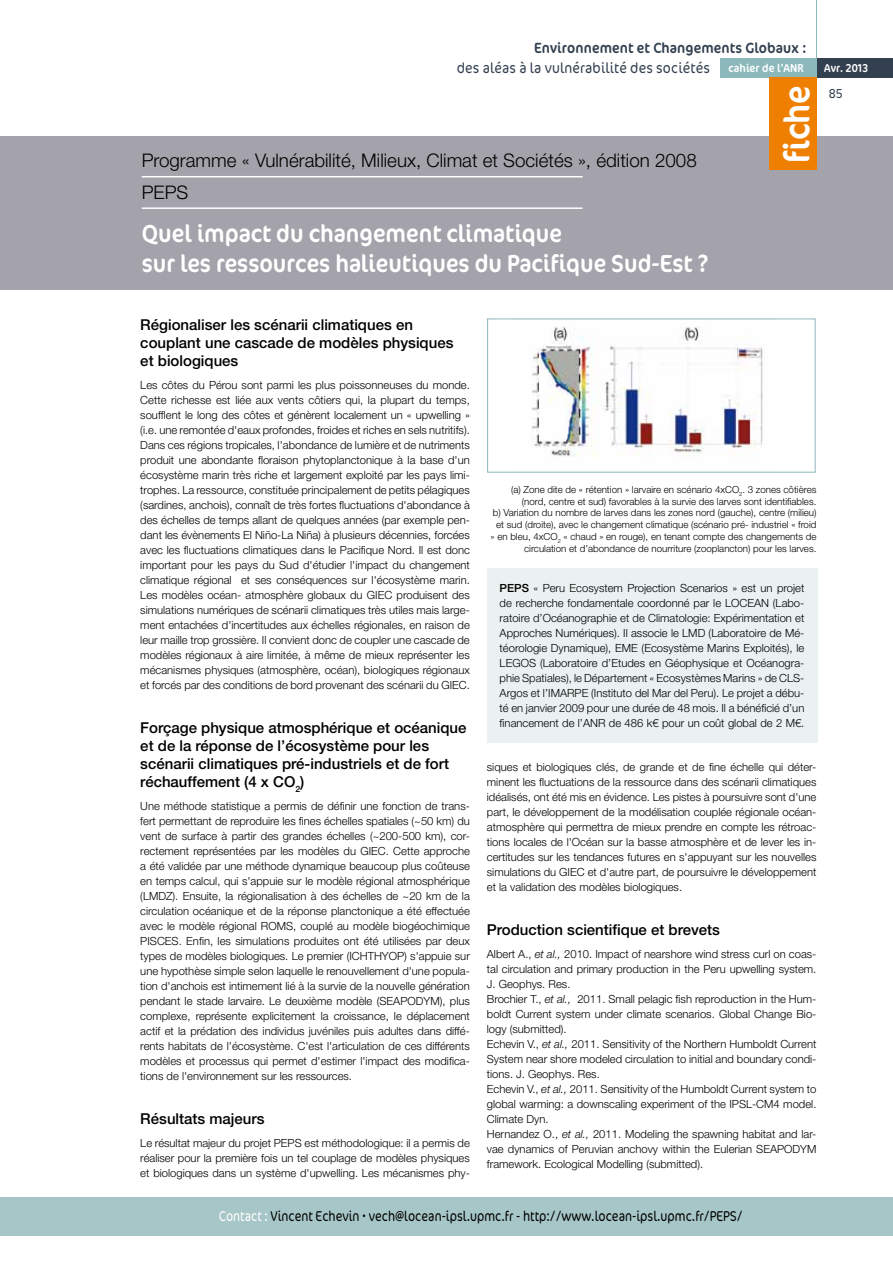
<style>
.page{position:relative;width:893px;height:1263px;background:#fff}
.page>*{position:absolute;margin:0;border:0;box-sizing:border-box;transform-origin:0 0}
.t1{font:36.3px "Cocon";color:#fff;scale:.91 1}
.t2{font:24.75px/30px "Cocon";color:#fff;scale:.91 1}
.t3{font:300 18.75px/31.5px "Helvetica Neue LT Pro";color:#000}
.t4{font:500 15px/18px "Helvetica Neue LT Pro";color:#000}
.t5{font:300 14.85px "Cocon";letter-spacing:.01em;color:#324050;scale:.91 1}
.t6{font:14.85px "Cocon";letter-spacing:.01em;color:#324050;scale:.91 1}
.t7{font:300 14.4px "Cocon";color:#000;scale:.83 1}
.t8{font:300 13.2px "Cocon";color:#324050;scale:.91 1}
.t9{font:11.55px "Cocon";letter-spacing:.01em;color:#fff;scale:.91 1}
.t10{font:300 11.25px/15px "Helvetica Neue LT Pro";color:#000;text-align:justify}
.t11{font:300 9.75px/11.7px "Helvetica Neue LT Pro";color:#000;text-align:right}
.s1{font-weight:500}
.s2{font-style:italic}
.s3{color:#fff}
</style>
<div class="page">
<div style="left:0;top:136px;width:893px;height:154px;background:#a4a3ab"></div>
<div style="left:817px;top:58px;width:76px;height:20px;background:#324050"></div>
<div style="left:720px;top:58px;width:97px;height:20px;background:#8db8bb"></div>
<hr style="left:816px;top:0;width:1px;height:78px;background:#8db8bb">
<div style="left:769px;top:78px;width:48px;height:92px;background:#ee7f00"></div>
<div style="left:0;top:1197px;width:893px;height:38px;background:#a7c6c8"></div>
<hr style="left:142px;top:176px;width:441px;height:1px;background:#fff">
<hr style="left:142px;top:207px;width:441px;height:2px;background:#fff">
<div style="left:487px;top:568px;width:330px;height:174px;background:#ebf1f1"></div>
<img style="left:532px;top:326px;width:231px;height:131px">
<h3 class="t6" style="left:534px;top:39px;width:301px">Environnement et Changements Globaux :</h3>
<h3 class="t5" style="left:457px;top:60px;width:280px">des aléas à la vulnérabilité des sociétés</h3>
<p class="t9" style="left:728px;top:61px;width:84px">cahier de l’ANR</p>
<p class="t9" style="left:824px;top:61px;width:50px">Avr. 2013</p>
<h1 class="t1" style="left:776px;top:163px;width:87px;rotate:-90deg">fiche</h1>
<p class="t8" style="left:829px;top:86px;width:17px">85</p>
<h3 class="t3" style="left:142px;top:145px;width:557px">Programme « Vulnérabilité, Milieux, Climat et Sociétés », édition 2008<br>PEPS</h3>
<h2 class="t2" style="left:142px;top:219px;width:624px">Quel impact du changement climatique<br>sur les ressources halieutiques du Pacifique Sud-Est ?</h2>
<h3 class="t4" style="left:140px;top:315px;width:315px">Régionaliser les scénarii climatiques en couplant une cascade de modèles physiques et biologiques</h3>
<p class="t10" style="left:140px;top:377px;width:331px">Les côtes du Pérou sont parmi les plus poissonneuses du monde.<br>Cette richesse est liée aux vents côtiers qui, la plupart du temps, soufflent le long des côtes et génèrent localement un « upwelling » (i.e. une remontée d'eaux profondes, froides et riches en sels nutritifs).<br>Dans ces régions tropicales, l'abondance de lumière et de nutriments produit une abondante floraison phytoplanctonique à la base d'un écosystème marin très riche et largement exploité par les pays limi&shy;trophes. La ressource, constituée principalement de petits pélagiques (sardines, anchois), connaît de très fortes fluctuations d'abondance à des échelles de temps allant de quelques années (par exemple pen&shy;dant les évènements El Niño-La Niña) à plusieurs décennies, forcées avec les fluctuations climatiques dans le Pacifique Nord. Il est donc important pour les pays du Sud d'étudier l'impact du changement climatique régional et ses conséquences sur l'écosystème marin.<br>Les modèles océan- atmosphère globaux du GIEC produisent des simulations numériques de scénarii climatiques très utiles mais large&shy;ment entachées d'incertitudes aux échelles régionales, en raison de leur maille trop grossière. Il convient donc de coupler une cascade de modèles régionaux à aire limitée, à même de mieux représenter les mécanismes physiques (atmosphère, océan), biologiques régionaux et forcés par des conditions de bord provenant des scénarii du GIEC.</p>
<h3 class="t4" style="left:140px;top:718px;width:328px">Forçage physique atmosphérique et océanique et de la réponse de l’écosystème pour les scénarii climatiques pré-industriels et de fort réchauffement (4 x CO<sub>2</sub>)</h3>
<p class="t10" style="left:140px;top:798px;width:331px">Une méthode statistique a permis de définir une fonction de trans&shy;fert permettant de reproduire les fines échelles spatiales (~50 km) du vent de surface à partir des grandes échelles (~200-500 km), cor&shy;rectement représentées par les modèles du GIEC. Cette approche a été validée par une méthode dynamique beaucoup plus coûteuse en temps calcul, qui s'appuie sur le modèle régional atmosphérique (LMDZ). Ensuite, la régionalisation à des échelles de ~20 km de la circulation océanique et de la réponse planctonique a été effectuée avec le modèle régional ROMS, couplé au modèle biogéochimique PISCES. Enfin, les simulations produites ont été utilisées par deux types de modèles biologiques. Le premier (ICHTHYOP) s'appuie sur une hypothèse simple selon laquelle le renouvellement d'une popula&shy;tion d'anchois est intimement lié à la survie de la nouvelle génération pendant le stade larvaire. Le deuxième modèle (SEAPODYM), plus complexe, représente explicitement la croissance, le déplacement actif et la prédation des individus juvéniles puis adultes dans diffé&shy;rents habitats de l'écosystème. C'est l'articulation de ces différents modèles et processus qui permet d'estimer l'impact des modifica&shy;tions de l'environnement sur les ressources.</p>
<h3 class="t4" style="left:140px;top:1109px;width:126px">Résultats majeurs</h3>
<p class="t10" style="left:140px;top:1135px;width:331px">Le résultat majeur du projet PEPS est méthodologique: il a permis de réaliser pour la première fois un tel couplage de modèles physiques et biologiques dans un système d'upwelling. Les mécanismes phy-</p>
<p class="t11" style="left:490px;top:483px;width:327px">(a) Zone dite de « rétention » larvaire en scénario 4xCO<sub>2</sub>. 3 zones côtières (nord, centre et sud) favorables à la survie des larves sont identifiables.<br>b) Variation du nombre de larves dans les zones nord (gauche), centre (milieu) et sud (droite), avec le changement climatique (scénario pré- industriel « froid » en bleu, 4xCO<sub>2</sub> « chaud » en rouge), en tenant compte des changements de circulation et d’abondance de nourriture (zooplancton) pour les larves.</p>
<p class="t10" style="left:500px;top:580px;width:306px"><span class="s1">PEPS</span> « Peru Ecosystem Projection Scenarios » est un projet de recherche fondamentale coordonné par le LOCEAN (Labo&shy;ratoire d’Océanographie et de Climatologie: Expérimentation et Approches Numériques). Il associe le LMD (Laboratoire de Mé&shy;téorologie Dynamique), EME (Ecosystème Marins Exploités), le LEGOS (Laboratoire d’Etudes en Géophysique et Océanogra&shy;phie Spatiales), le Département « Ecosystèmes Marins » de CLS-Argos et l’IMARPE (Instituto del Mar del Peru). Le projet a débu&shy;té en janvier 2009 pour une durée de 48 mois. Il a bénéficié d’un financement de l’ANR de 486 k€ pour un coût global de 2 M€.</p>
<p class="t10" style="left:487px;top:760px;width:331px">siques et biologiques clés, de grande et de fine échelle qui déter&shy;minent les fluctuations de la ressource dans des scénarii climatiques idéalisés, ont été mis en évidence. Les pistes à poursuivre sont d'une part, le développement de la modélisation couplée régionale océan&shy;atmosphère qui permettra de mieux prendre en compte les rétroac&shy;tions locales de l'Océan sur la basse atmosphère et de lever les in&shy;certitudes sur les tendances futures en s'appuyant sur les nouvelles simulations du GIEC et d'autre part, de poursuivre le développement et la validation des modèles biologiques.</p>
<h3 class="t4" style="left:487px;top:920px;width:235px">Production scientifique et brevets</h3>
<p class="t10" style="left:487px;top:947px;width:331px;text-align:left">Albert A., <span class="s2">et al.,</span> 2010. Impact of nearshore wind stress curl on coas&shy;tal circulation and primary production in the Peru upwelling system.<br>J. Geophys. Res.<br>Brochier T., <span class="s2">et al.,</span> 2011. Small pelagic fish reproduction in the Hum&shy;boldt Current system under climate scenarios. Global Change Bio&shy;logy (submitted).<br>Echevin V., <span class="s2">et al.,</span> 2011. Sensitivity of the Northern Humboldt Current System near shore modeled circulation to initial and boundary condi&shy;tions. J. Geophys. Res.<br>Echevin V., <span class="s2">et al.,</span> 2011. Sensitivity of the Humboldt Current system to global warming: a downscaling experiment of the IPSL-CM4 model.<br>Climate Dyn.<br>Hernandez O., <span class="s2">et al.,</span> 2011. Modeling the spawning habitat and lar&shy;vae dynamics of Peruvian anchovy within the Eulerian SEAPODYM framework. Ecological Modelling (submitted).</p>
<p class="t7" style="left:219px;top:1207px;width:632px"><span class="s3">Contact :</span> Vincent Echevin • vech@locean-ipsl.upmc.fr - http://www.locean-ipsl.upmc.fr/PEPS/</p>
</div>
